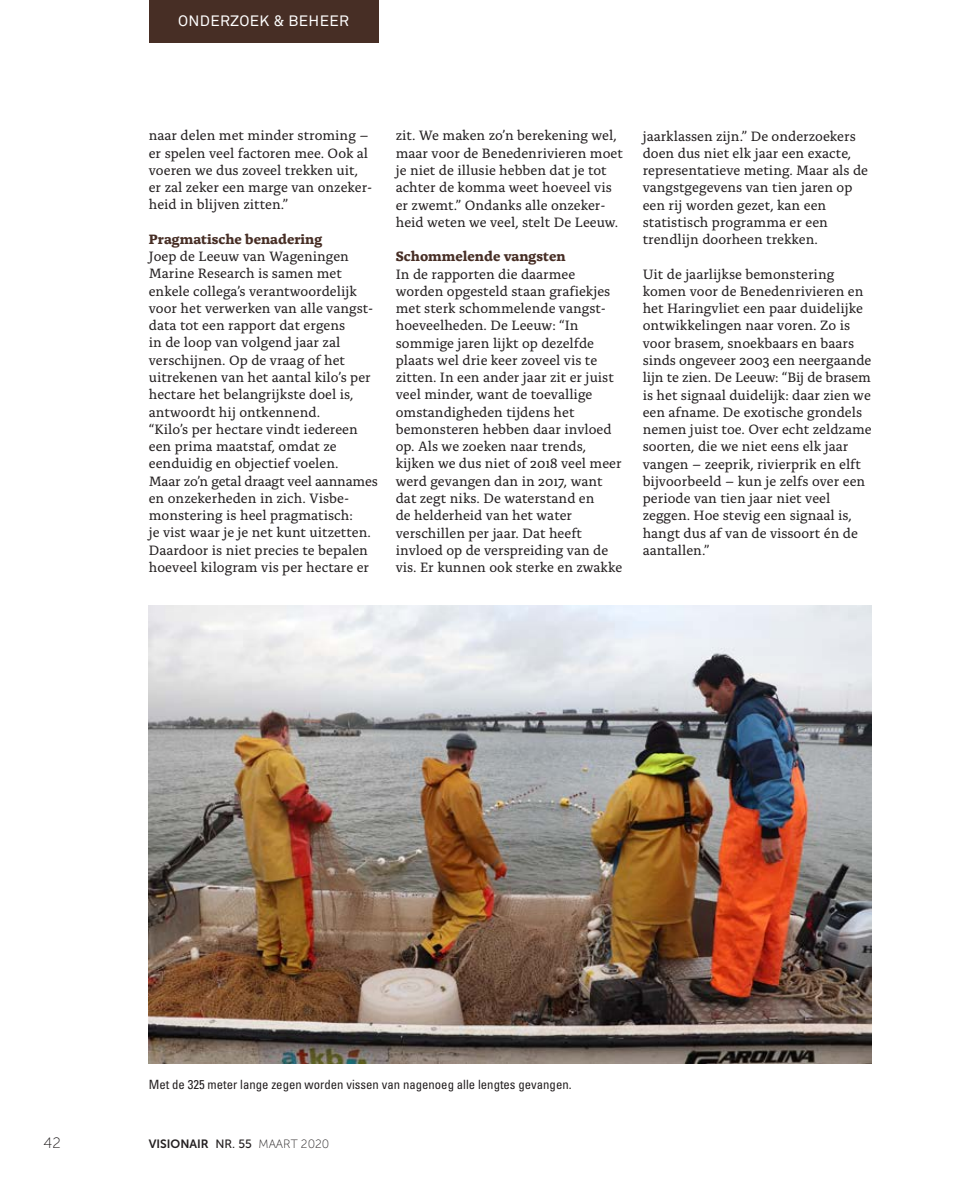
<style>
.page{position:relative;width:978px;height:1191px;background:#fff}
.page>*{position:absolute;margin:0;border:0;box-sizing:border-box;transform-origin:0 0}
.t1{font:15px "Akkurat";letter-spacing:.02em;color:#fff}
.t2{font:15px "Museo Sans 100";color:#231f20}
.t3{font:14.25px/17.2px "Alda OTCEV";color:#231f20}
.t4{font:700 14.25px "Alda OTCEV";color:#472e25}
.t5{font:condensed 12.75px "Univers LT Std";color:#231f20}
.t6{font:12px "Museo Sans 700";color:#231f20}
.s1{font-family:"Museo Sans 500"}
.s2{font-family:"Museo Sans 100"}
</style>
<div class="page">
<div style="left:149px;top:0;width:229px;height:43px;background:#472e25"></div>
<img style="left:149px;top:606px;width:723px;height:457px">
<p class="t1" style="left:178px;top:12px;width:172px">ONDERZOEK &amp; BEHEER</p>
<p class="t3" style="left:149px;top:126px;width:225px">naar delen met minder stroming – er spelen veel factoren mee. Ook al voeren we dus zoveel trekken uit, er zal zeker een marge van onzeker&shy;heid in blijven zitten.”</p>
<p class="t4" style="left:149px;top:228px;width:175px">Pragmatische benadering</p>
<p class="t3" style="left:149px;top:247px;width:230px">Joep de Leeuw van Wageningen<br>Marine Research is samen met enkele collega’s verantwoordelijk voor het verwerken van alle vangst&shy;data tot een rapport dat ergens<br>in de loop van volgend jaar zal verschijnen. Op de vraag of het uitrekenen van het aantal kilo’s per hectare het belangrijkste doel is, antwoordt hij ontkennend.<br>“Kilo’s per hectare vindt iedereen een prima maatstaf, omdat ze eenduidig en objectief voelen.<br>Maar zo’n getal draagt veel aannames en onzekerheden in zich. Visbe&shy;monstering is heel pragmatisch:<br>je vist waar je je net kunt uitzetten.<br>Daardoor is niet precies te bepalen hoeveel kilogram vis per hectare er</p>
<p class="t3" style="left:396px;top:126px;width:229px">zit. We maken zo’n berekening wel, maar voor de Benedenrivieren moet je niet de illusie hebben dat je tot achter de komma weet hoeveel vis er zwemt.” Ondanks alle onzeker&shy;heid weten we veel, stelt De Leeuw.</p>
<p class="t4" style="left:396px;top:245px;width:171px">Schommelende vangsten</p>
<p class="t3" style="left:396px;top:264px;width:228px">In de rapporten die daarmee worden opgesteld staan grafiekjes met sterk schommelende vangst&shy;hoeveelheden. De Leeuw: “In sommige jaren lijkt op dezelfde plaats wel drie keer zoveel vis te zitten. In een ander jaar zit er juist veel minder, want de toevallige omstandigheden tijdens het bemonsteren hebben daar invloed op. Als we zoeken naar trends, kijken we dus niet of 2018 veel meer werd gevangen dan in 2017, want dat zegt niks. De waterstand en<br>de helderheid van het water verschillen per jaar. Dat heeft invloed op de verspreiding van de vis. Er kunnen ook sterke en zwakke</p>
<p class="t3" style="left:643px;top:126px;width:227px">jaarklassen zijn.” De onderzoekers doen dus niet elk jaar een exacte, representatieve meting. Maar als de vangstgegevens van tien jaren op een rij worden gezet, kan een statistisch programma er een trendlijn doorheen trekken.</p>
<p class="t3" style="left:643px;top:264px;width:230px">Uit de jaarlijkse bemonstering komen voor de Benedenrivieren en het Haringvliet een paar duidelijke ontwikkelingen naar voren. Zo is voor brasem, snoekbaars en baars sinds ongeveer 2003 een neergaande lijn te zien. De Leeuw: “Bij de brasem is het signaal duidelijk: daar zien we een afname. De exotische grondels nemen juist toe. Over echt zeldzame soorten, die we niet eens elk jaar vangen – zeeprik, rivierprik en elft bijvoorbeeld – kun je zelfs over een periode van tien jaar niet veel zeggen. Hoe stevig een signaal is, hangt dus af van de vissoort én de aantallen.”</p>
<p class="t5" style="left:149px;top:1076px;width:424px">Met de 325 meter lange zegen worden vissen van nagenoeg alle lengtes gevangen.</p>
<p class="t2" style="left:44px;top:1135px;width:19px">42</p>
<p class="t6" style="left:149px;top:1137px;width:182px">VISIONAIR <span class="s1">NR. 55</span> <span class="s2">MAART 2020</span></p>
</div>
